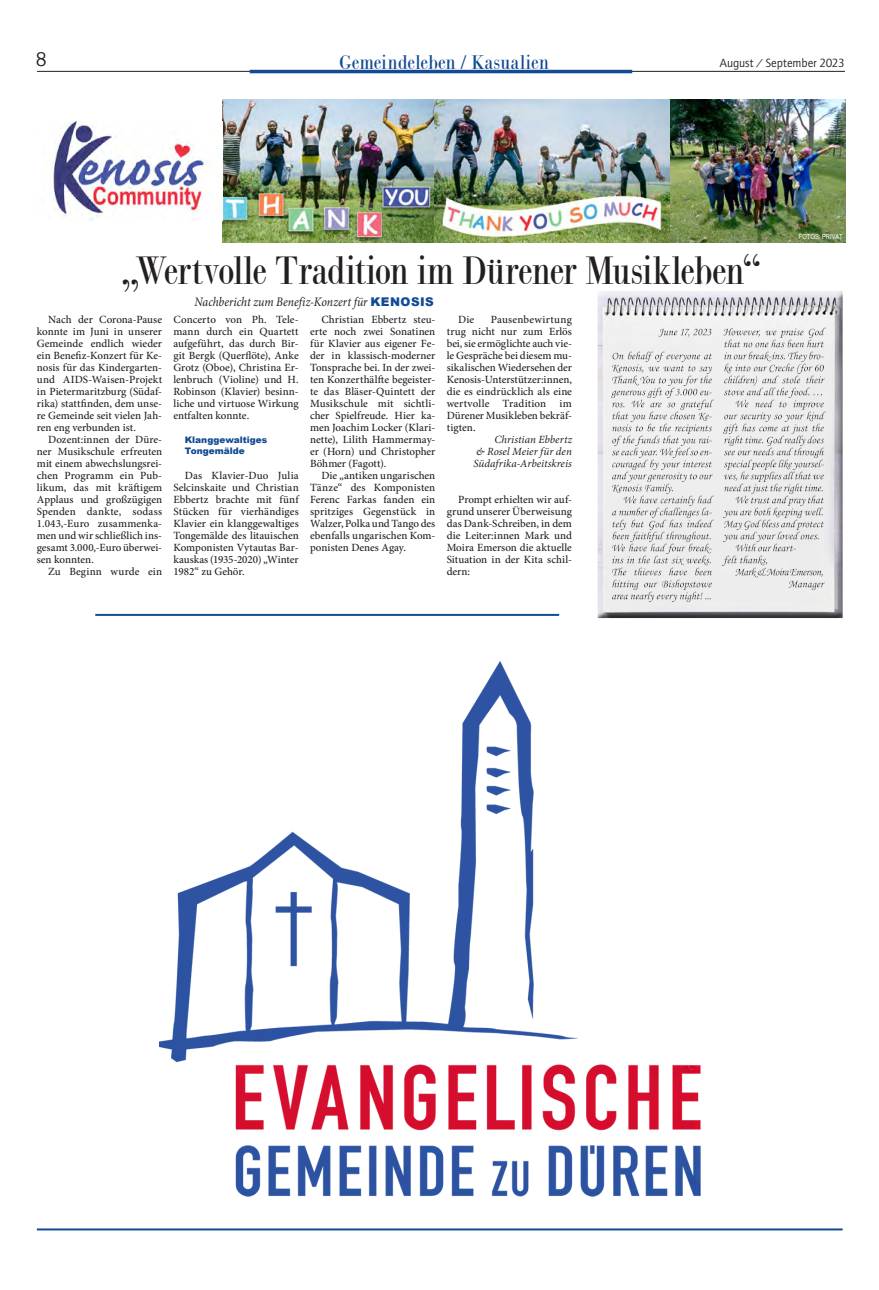
<style>
.page{position:relative;width:879px;height:1290px;background:#fff}
.page>*{position:absolute;margin:0;border:0;box-sizing:border-box;transform-origin:0 0}
.t1{font:40px "Giambattista Vs Petit";letter-spacing:-.025em;color:#231f20;scale:.9 1}
.t2{font:20px "Giambattista Vs Petit";color:#124a93;scale:.95 1}
.t3{font:20px "AT Quay Sans";color:#231f20}
.t4{font:italic 13px "Mignon";color:#231f20;scale:.9 1}
.t5{font:12px "AT Quay Sans";letter-spacing:-.015em;color:#231f20}
.t6{font:500 11px/12px "Mignon";color:#231f20;text-align:justify}
.t7{font:italic 11px/12px "Mignon";letter-spacing:.005em;color:#231f20;text-align:justify}
.t8{font:500 11px "Mignon";letter-spacing:.02em;color:#231f20}
.t9{font:900 9px/11px "Arial";color:#124a93}
.t10{font:7px "Arial Narrow";color:#fff}
.s1{font-size:44px}
.s2{font-family:"Arial";font-weight:900;font-style:normal;font-size:12px;color:#124a93}
</style>
<div class="page">
<hr style="left:37px;top:71px;width:808px;height:1px;background:#231f20">
<hr style="left:250px;top:70px;width:382px;height:3px;background:#124a93">
<img style="left:223px;top:99px;width:622px;height:143px">
<img style="left:50px;top:121px;width:159px;height:99px">
<div style="left:597px;top:291px;width:247px;height:329px;background:#231f20;opacity:.75"></div>
<hr style="left:95px;top:614px;width:464px;height:2px;background:#124a93">
<hr style="left:37px;top:1228px;width:805px;height:2px;background:#124a93">
<img style="left:159px;top:661px;width:542px;height:536px">
<h2 class="t3" style="left:36px;top:48px;width:13px">8</h2>
<p class="t5" style="left:719px;top:56px;width:127px">August / September 2023</p>
<h2 class="t2" style="left:339px;top:50px;width:222px">Gemeindeleben / Kasualien</h2>
<h1 class="t1" style="left:121px;top:246px;width:712px"><span class="s1">„</span>Wertvolle Tradition im Dürener Musikleben<span class="s1">“</span></h1>
<p class="t4" style="left:194px;top:293px;width:267px">Nachbericht zum Benefiz-Konzert für <span class="s2">KENOSIS</span></p>
<p class="t6" style="left:37px;top:314px;width:127px;text-indent:11px">Nach der Corona-Pause konnte im Juni in unserer Gemeinde endlich wieder ein Benefiz-Konzert für Ke&shy;nosis für das Kindergarten&shy;und AIDS-Waisen-Projekt in Pietermaritzburg (Südaf&shy;rika) stattfinden, dem unse&shy;re Gemeinde seit vielen Jah&shy;ren eng verbunden ist.</p>
<p class="t6" style="left:37px;top:434px;width:127px;text-indent:11px">Dozent:innen der Düre&shy;ner Musikschule erfreuten mit einem abwechslungsrei&shy;chen Programm ein Pub&shy;likum, das mit kräftigem Applaus und großzügigen Spenden dankte, sodass 1.043,-Euro zusammenka&shy;men und wir schließlich ins&shy;gesamt 3.000,-Euro überwei&shy;sen konnten.</p>
<p class="t8" style="left:48px;top:564px;width:115px">Zu Beginn wurde ein</p>
<p class="t6" style="left:173px;top:314px;width:127px">Concerto von Ph. Tele&shy;mann durch ein Quartett aufgeführt, das durch Bir&shy;git Bergk (Querflöte), Anke Grotz (Oboe), Christina Er&shy;lenbruch (Violine) und H.<br>Robinson (Klavier) besinn&shy;liche und virtuose Wirkung entfalten konnte.</p>
<p class="t9" style="left:185px;top:434px;width:84px">Klanggewaltiges<br>Tongemälde</p>
<p class="t6" style="left:173px;top:470px;width:127px;text-indent:11px">Das Klavier-Duo Julia Selcinskaite und Christian Ebbertz brachte mit fünf Stücken für vierhändiges Klavier ein klanggewaltiges Tongemälde des litauischen Komponisten Vytautas Bar&shy;kauskas (1935-2020) „Winter 1982“ zu Gehör.</p>
<p class="t6" style="left:310px;top:314px;width:127px;text-indent:11px">Christian Ebbertz steu&shy;erte noch zwei Sonatinen für Klavier aus eigener Fe&shy;der in klassisch-moderner Tonsprache bei. In der zwei&shy;ten Konzerthälfte begeister&shy;te das Bläser-Quintett der Musikschule mit sichtli&shy;cher Spielfreude. Hier ka&shy;men Joachim Locker (Klari&shy;nette), Lilith Hammermay&shy;er (Horn) und Christopher Böhmer (Fagott).</p>
<p class="t6" style="left:310px;top:470px;width:127px;text-indent:11px">Die „antiken ungarischen Tänze“ des Komponisten Ferenc Farkas fanden ein spritziges Gegenstück in Walzer, Polka und Tango des ebenfalls ungarischen Kom&shy;ponisten Denes Agay.</p>
<p class="t6" style="left:447px;top:314px;width:127px;text-indent:44px">Pausenbewirtung trug nicht nur zum Erlös bei, sie ermöglichte auch vie&shy;le Gespräche bei diesem mu&shy;sikalischen Wiedersehen der Kenosis-Unterstützer:innen, die es eindrücklich als eine wertvolle Tradition im Dürener Musikleben bekräf&shy;tigten.</p>
<p class="t7" style="left:473px;top:434px;width:100px;text-indent:21px">Christian Ebbertz &amp; Rosel Meier für den Südafrika-Arbeitskreis</p>
<p class="t6" style="left:447px;top:494px;width:127px;text-indent:11px">Prompt erhielten wir auf&shy;grund unserer Überweisung das Dank-Schreiben, in dem die Leiter:innen Mark und Moira Emerson die aktuelle Situation in der Kita schil&shy;dern:</p>
<p class="t6" style="left:458px;top:314px;width:18px">Die</p>
<p class="t10" style="left:799px;top:232px;width:45px">FOTOS: PRIVAT</p>
</div>
